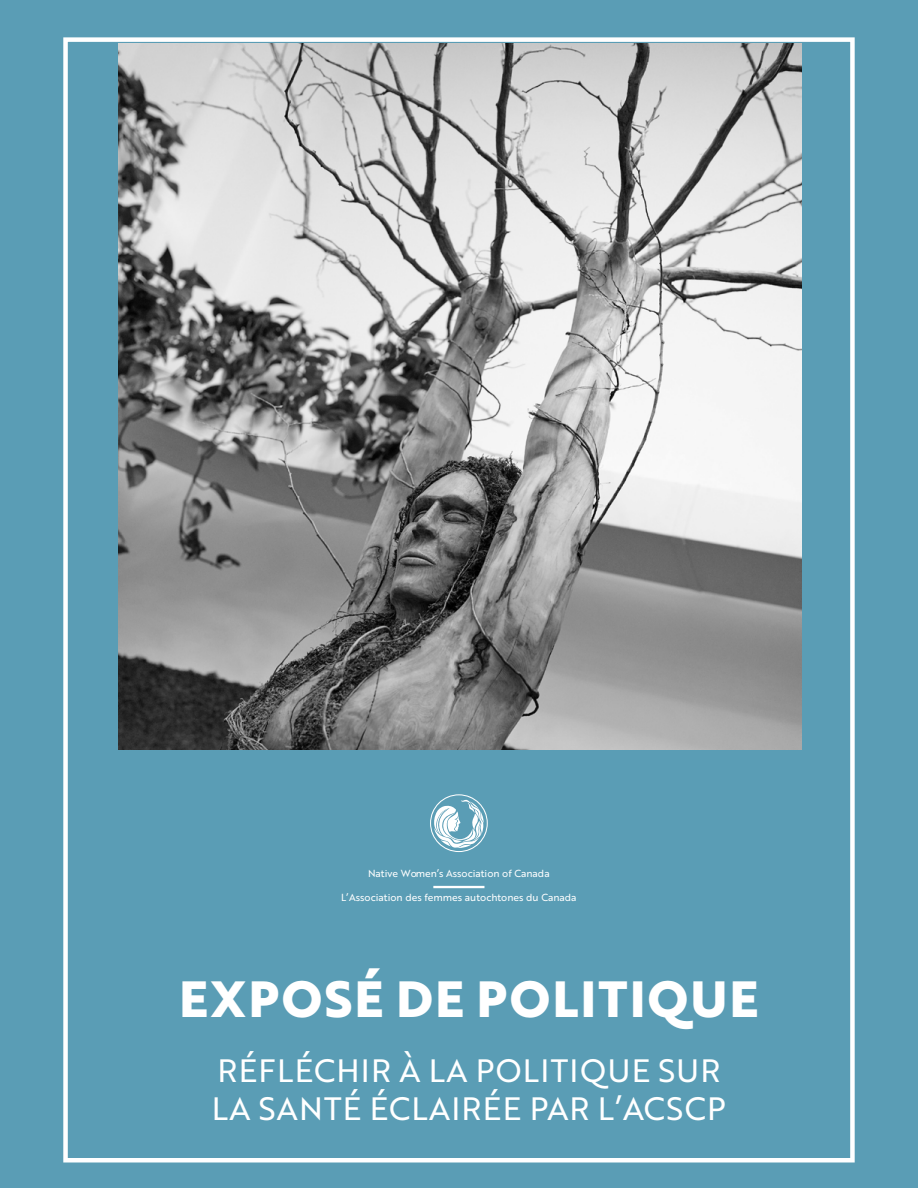
<style>
.page{position:relative;width:918px;height:1188px;background:#5a9db5}
.page>*{position:absolute;margin:0;border:0;box-sizing:border-box;transform-origin:0 0}
.t1{font:700 49.5px "Brother 1816 Extra";letter-spacing:.04em;color:#fff}
.t2{font:31.5px/37.8px "Brother 1816 Regular";letter-spacing:.04em;color:#fff}
.t3{font:10.05px "Brother 1816 Regular";color:#fff}
</style>
<div class="page">
<div style="left:63px;top:37px;width:792px;height:1125px;border:4px solid #fff"></div>
<img style="left:118px;top:43px;width:683px;height:707px">
<svg style="left:430px;top:794px;width:58px;height:58px"></svg>
<hr style="left:433px;top:886px;width:51px;height:2px;background:#fff">
<p class="t3" style="left:368px;top:866px;width:183px">Native Women’s Association of Canada</p>
<p class="t3" style="left:341px;top:890px;width:237px">L’Association des femmes autochtones du Canada</p>
<h1 class="t1" style="left:179px;top:961px;width:581px">EXPOSÉ DE POLITIQUE</h1>
<h2 class="t2" style="left:212px;top:1050px;width:516px">RÉFLÉCHIR À LA POLITIQUE SUR<br>LA SANTÉ ÉCLAIRÉE PAR L’ACSCP</h2>
</div>
